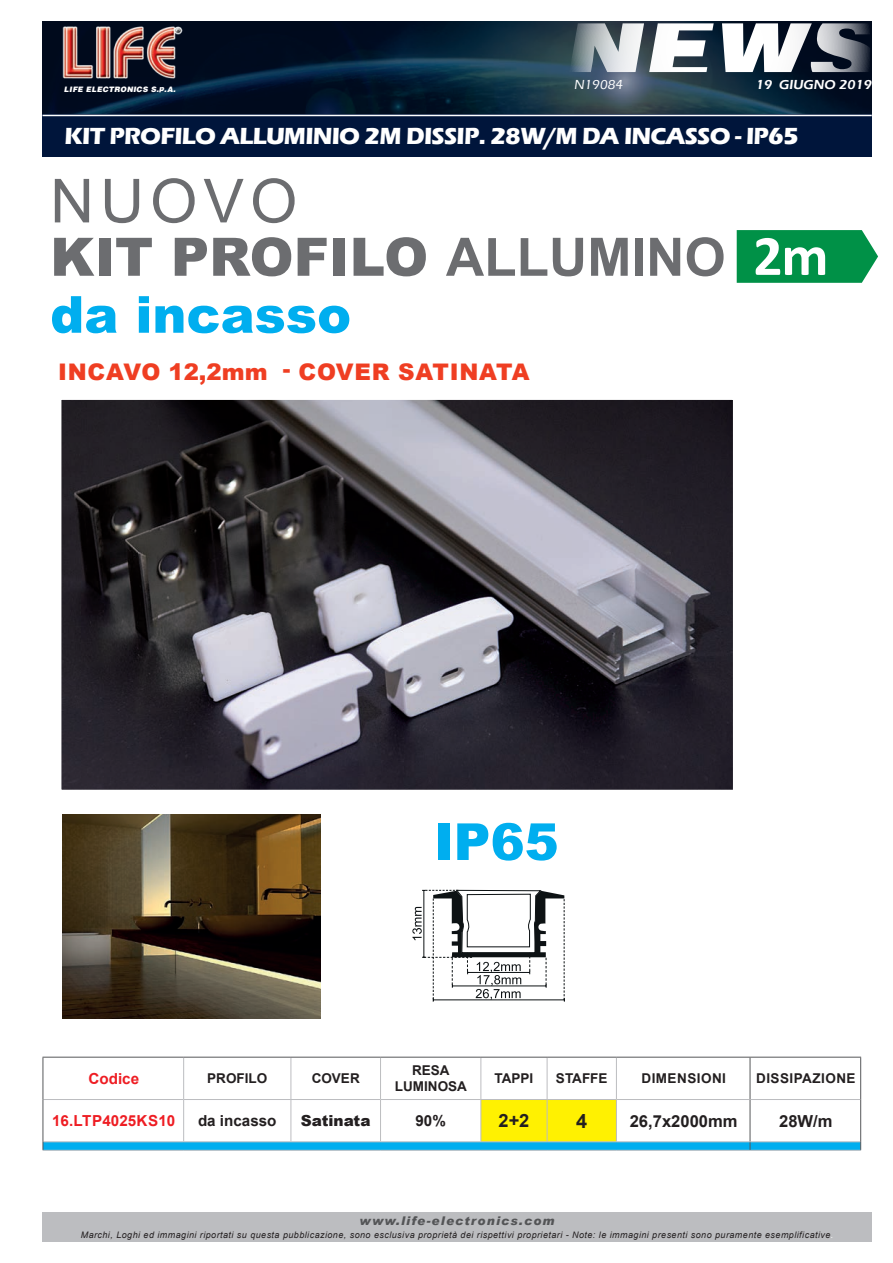
<style>
.page{position:relative;width:893px;height:1263px;background:#fff}
.page>*{position:absolute;margin:0;border:0;box-sizing:border-box;transform-origin:0 0}
.t1{font:60.75px "Arial";letter-spacing:.1em;color:#6c6d70}
.t2{font:700 57.45px "Calibri";color:#fff}
.t3{font:900 52.95px "Arial";color:#6c6d70}
.t4{font:900 51.15px "Arial";color:#00aeef}
.t5{font:700 24px "Eras ITC";letter-spacing:-.03em;color:#fff}
.t6{font:900 22.8px "Arial";letter-spacing:.025em;color:#ef3e22}
.t7{font:700 19.95px "Arial";color:#231f20}
.t8{font:700 18.3px "Arial";color:#231f20}
.t9{font:700 16.65px "Arial";color:#231f20}
.t10{font:700 15.15px "Arial";color:#ee1d23}
.t11{font:700 15.15px "Arial";color:#231f20}
.t12{font:900 15.15px "Arial";color:#231f20}
.t13{font:700 13.5px/16.2px "Arial";color:#231f20;text-align:center}
.t14{font:700 13.5px "Arial";letter-spacing:.035em;color:#231f20}
.t15{font:600 13.5px "Eras ITC";color:#fff}
.t16{font:500 13.5px "Eras ITC";color:#fff}
.t17{font:italic 900 12px "Arial";letter-spacing:.1em;color:#545557}
.t18{font:italic 9px "Arial";letter-spacing:.05em;color:#231f20}
.t19{font:7.5px "Airbus Special";letter-spacing:.03em;color:#fff}
.s1{font-weight:700}
.s2{color:#fff}
</style>
<div class="page">
<img style="left:43px;top:21px;width:829px;height:93px">
<img style="left:60px;top:24px;width:122px;height:57px">
<svg style="left:569px;top:23px;width:301px;height:49px"></svg>
<div style="left:43px;top:115px;width:829px;height:42px;background:#00153b"></div>
<hr style="left:43px;top:115px;width:829px;height:1px;background:#fff">
<div style="left:43px;top:1212px;width:829px;height:30px;background:#bcbdc0"></div>
<img style="left:63px;top:401px;width:669px;height:387px">
<div style="left:58px;top:396px;width:679px;height:397px;border:4px solid #fff"></div>
<svg style="left:737px;top:230px;width:141px;height:53px"></svg>
<img style="left:63px;top:814px;width:257px;height:204px">
<hr style="left:183px;top:1057px;width:1px;height:42px;background:#bcbdc0">
<hr style="left:290px;top:1057px;width:1px;height:42px;background:#bcbdc0">
<hr style="left:380px;top:1057px;width:1px;height:42px;background:#bcbdc0">
<hr style="left:480px;top:1057px;width:1px;height:42px;background:#bcbdc0">
<hr style="left:547px;top:1057px;width:1px;height:42px;background:#bcbdc0">
<hr style="left:616px;top:1057px;width:1px;height:42px;background:#bcbdc0">
<hr style="left:43px;top:1150px;width:141px;height:1px;background:#bcbdc0">
<hr style="left:184px;top:1150px;width:107px;height:1px;background:#bcbdc0">
<hr style="left:291px;top:1150px;width:89px;height:1px;background:#bcbdc0">
<hr style="left:380px;top:1150px;width:101px;height:1px;background:#bcbdc0">
<hr style="left:481px;top:1150px;width:66px;height:1px;background:#bcbdc0">
<hr style="left:547px;top:1150px;width:69px;height:1px;background:#bcbdc0">
<hr style="left:616px;top:1150px;width:134px;height:1px;background:#bcbdc0">
<hr style="left:750px;top:1150px;width:111px;height:1px;background:#bcbdc0">
<hr style="left:43px;top:1057px;width:141px;height:1px;background:#57585a">
<hr style="left:43px;top:1057px;width:1px;height:42px;background:#57585a">
<hr style="left:184px;top:1057px;width:107px;height:1px;background:#57585a">
<hr style="left:291px;top:1057px;width:89px;height:1px;background:#57585a">
<hr style="left:380px;top:1057px;width:101px;height:1px;background:#57585a">
<hr style="left:481px;top:1057px;width:66px;height:1px;background:#57585a">
<hr style="left:547px;top:1057px;width:69px;height:1px;background:#57585a">
<hr style="left:616px;top:1057px;width:134px;height:1px;background:#57585a">
<hr style="left:750px;top:1057px;width:111px;height:1px;background:#57585a">
<hr style="left:750px;top:1057px;width:1px;height:42px;background:#57585a">
<hr style="left:860px;top:1057px;width:1px;height:42px;background:#57585a">
<svg style="left:43px;top:1099px;width:818px;height:51px"></svg>
<svg style="left:412px;top:889px;width:153px;height:113px"></svg>
<h3 class="t16" style="left:574px;top:77px;width:52px">N19084</h3>
<h3 class="t15" style="left:756px;top:77px;width:119px">19 GIUGNO 2019</h3>
<h3 class="t5" style="left:65px;top:122px;width:736px">KIT PROFILO ALLUMINIO 2M DISSIP. 28W/M DA INCASSO - IP65</h3>
<p class="t19" style="left:64px;top:85px;width:113px">LIFE ELECTRONICS S.p.A.</p>
<h1 class="t1" style="left:50px;top:159px;width:249px">NUOVO</h1>
<h3 class="t3" style="left:50px;top:218px;width:677px">KIT PROFILO <span class="s1">ALLUMINO</span></h3>
<h3 class="t4" style="left:50px;top:277px;width:302px">da incasso</h3>
<h3 class="t6" style="left:58px;top:355px;width:473px">INCAVO 12,2mm - COVER SATINATA</h3>
<h2 class="t2" style="left:753px;top:215px;width:77px">2m</h2>
<h3 class="t4" style="left:434px;top:804px;width:126px">IP65</h3>
<h3 class="t10" style="left:88px;top:1068px;width:52px">Codice</h3>
<h3 class="t13" style="left:207px;top:1070px;width:62px">PROFILO</h3>
<h3 class="t13" style="left:312px;top:1070px;width:50px">COVER</h3>
<h3 class="t13" style="left:395px;top:1062px;width:74px">RESA<br>LUMINOSA</h3>
<h3 class="t13" style="left:495px;top:1070px;width:40px">TAPPI</h3>
<h3 class="t13" style="left:556px;top:1070px;width:53px">STAFFE</h3>
<h3 class="t14" style="left:641px;top:1069px;width:86px">DIMENSIONI</h3>
<h3 class="t14" style="left:756px;top:1069px;width:101px">DISSIPAZIONE</h3>
<h3 class="t10" style="left:52px;top:1110px;width:125px">16.LTP4025KS10</h3>
<h3 class="t11" style="left:198px;top:1110px;width:80px">da incasso</h3>
<h3 class="t12" style="left:301px;top:1110px;width:71px">Satinata</h3>
<h3 class="t11" style="left:415px;top:1110px;width:32px">90%</h3>
<h3 class="t8" style="left:498px;top:1108px;width:32px">2+2</h3>
<h3 class="t7" style="left:576px;top:1107px;width:13px">4</h3>
<h3 class="t9" style="left:630px;top:1109px;width:109px">26,7x2000mm</h3>
<h3 class="t9" style="left:779px;top:1109px;width:55px">28W/m</h3>
<h3 class="t17" style="left:360px;top:1213px;width:197px">www.life-electronics.com</h3>
<p class="t18" style="left:81px;top:1229px;width:754px">Marchi, Loghi ed immagini riportati su questa pubblicazione, sono esclusiva proprietà dei rispettivi proprietari - Note: le immagini presenti sono puramente esemplificative<span class="s2">.</span></p>
</div>
